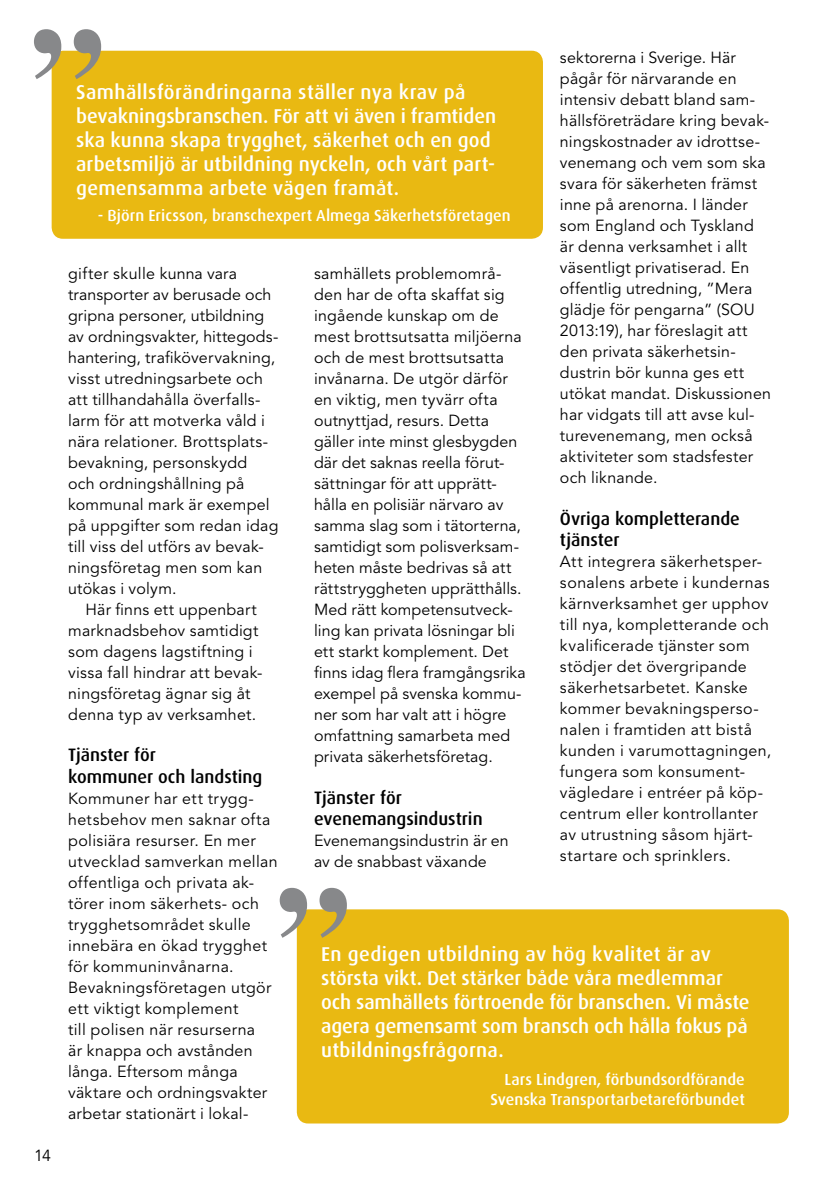
<style>
.page{position:relative;width:840px;height:1191px;background:#fff}
.page>*{position:absolute;margin:0;border:0;box-sizing:border-box;transform-origin:0 0}
.Rubrik_2{font:700 148.6px "Times";color:#87888a}
.Bröd_1{font:500 20px/24px "Dax";letter-spacing:.005em;color:#fff}
.Rubrik_mellan{font:500 18px/21px "Dax";color:#000}
.Bröd_1-2{font:16px/21px "Avenir LT Std";letter-spacing:.015em;color:#000}
.Bröd_2{font:16px/21px "Avenir LT Std";letter-spacing:.015em;color:#000}
.Bröd_1-3{font:500 16px "Dax";letter-spacing:.005em;color:#fff}
</style>
<div class="page">
<div style="left:297px;top:909px;width:491px;height:214px;background:#e9b912;border-radius:11px"></div>
<div style="left:52px;top:51px;width:490px;height:188px;background:#e9b912;border-radius:11px"></div>
<p class="Rubrik_2" style="left:29px;top:-61px;width:76px">”</p>
<p class="Bröd_1" style="left:76px;top:80px;width:421px">Samhällsförändringarna ställer nya krav på bevakningsbranschen. För att vi även i framtiden ska kunna skapa trygghet, säkerhet och en god arbetsmiljö är utbildning nyckeln, och vårt part&shy;gemensamma arbete vägen framåt.</p>
<p class="Bröd_1-3" style="left:98px;top:206px;width:414px">- Björn Ericsson, branschexpert Almega Säkerhetsföretagen</p>
<p class="Bröd_1-2" style="left:559px;top:48px;width:212px">sektorerna i Sverige. Här pågår för närvarande en intensiv debatt bland sam&shy;hällsföreträdare kring bevak&shy;ningskostnader av idrottse&shy;venemang och vem som ska svara för säkerheten främst inne på arenorna. I länder som England och Tyskland är denna verksamhet i allt väsentligt privatiserad. En offentlig utredning, ”Mera glädje för pengarna” (SOU<br>2013:19), har föreslagit att den privata säkerhetsin&shy;dustrin bör kunna ges ett utökat mandat. Diskussionen har vidgats till att avse kul&shy;turevenemang, men också aktiviteter som stadsfester och liknande.</p>
<p class="Rubrik_mellan" style="left:559px;top:509px;width:181px">Övriga kompletterande tjänster</p>
<p class="Bröd_1-2" style="left:559px;top:552px;width:213px">Att integrera säkerhetsper&shy;sonalens arbete i kundernas kärnverksamhet ger upphov till nya, kompletterande och kvalificerade tjänster som stödjer det övergripande säkerhetsarbetet. Kanske kommer bevakningsperso&shy;nalen i framtiden att bistå kunden i varumottagningen, fungera som konsument&shy;vägledare i entréer på köp&shy;centrum eller kontrollanter av utrustning såsom hjärt&shy;startare och sprinklers.</p>
<p class="Bröd_1-2" style="left:68px;top:264px;width:212px">gifter skulle kunna vara transporter av berusade och gripna personer, utbildning av ordningsvakter, hittegods&shy;hantering, trafikövervakning, visst utredningsarbete och att tillhandahålla överfalls&shy;larm för att motverka våld i nära relationer. Brottsplats&shy;bevakning, personskydd<br>och ordningshållning på kommunal mark är exempel på uppgifter som redan idag till viss del utförs av bevak&shy;ningsföretag men som kan utökas i volym.</p>
<p class="Bröd_2" style="left:68px;top:600px;width:196px;text-indent:17px">Här finns ett uppenbart marknadsbehov samtidigt som dagens lagstiftning i vissa fall hindrar att bevak&shy;ningsföretag ägnar sig åt denna typ av verksamhet.</p>
<p class="Rubrik_mellan" style="left:68px;top:743px;width:196px;line-height:22px">Tjänster för<br>kommuner och landsting</p>
<p class="Bröd_1-2" style="left:68px;top:788px;width:211px">Kommuner har ett trygg&shy;hetsbehov men saknar ofta polisiära resurser. En mer utvecklad samverkan mellan offentliga och privata ak&shy;törer inom säkerhets- och trygghetsområdet skulle innebära en ökad trygghet för kommuninvånarna.<br>Bevakningsföretagen utgör ett viktigt komplement<br>till polisen när resurserna<br>är knappa och avstånden långa. Eftersom många väktare och ordningsvakter arbetar stationärt i lokal-</p>
<p class="Bröd_1-2" style="left:314px;top:264px;width:213px">samhällets problemområ&shy;den har de ofta skaffat sig ingående kunskap om de mest brottsutsatta miljöerna och de mest brottsutsatta invånarna. De utgör därför en viktig, men tyvärr ofta outnyttjad, resurs. Detta gäller inte minst glesbygden där det saknas reella förut&shy;sättningar för att upprätt&shy;hålla en polisiär närvaro av samma slag som i tätorterna, samtidigt som polisverksam&shy;heten måste bedrivas så att rättstryggheten upprätthålls.<br>Med rätt kompetensutveck&shy;ling kan privata lösningar bli ett starkt komplement. Det finns idag flera framgångsrika exempel på svenska kommu&shy;ner som har valt att i högre omfattning samarbeta med privata säkerhetsföretag.</p>
<p class="Rubrik_mellan" style="left:314px;top:788px;width:170px">Tjänster för evenemangsindustrin</p>
<p class="Bröd_1-2" style="left:314px;top:831px;width:196px">Evenemangsindustrin är en av de snabbast växande</p>
<p class="Rubrik_2" style="left:275px;top:798px;width:76px">”</p>
<p class="Bröd_1" style="left:321px;top:942px;width:429px">En gedigen utbildning av hög kvalitet är av största vikt. Det stärker både våra medlemmar och samhällets förtroende för branschen. Vi måste agera gemensamt som bransch och hålla fokus på utbildningsfrågorna.</p>
<p class="Bröd_1-3" style="left:504px;top:1071px;width:242px">Lars Lindgren, förbundsordförande</p>
<p class="Bröd_1-3" style="left:490px;top:1091px;width:256px">Svenska Transportarbetareförbundet</p>
<p class="Bröd_1-2" style="left:34px;top:1145px;width:18px">14</p>
</div>
